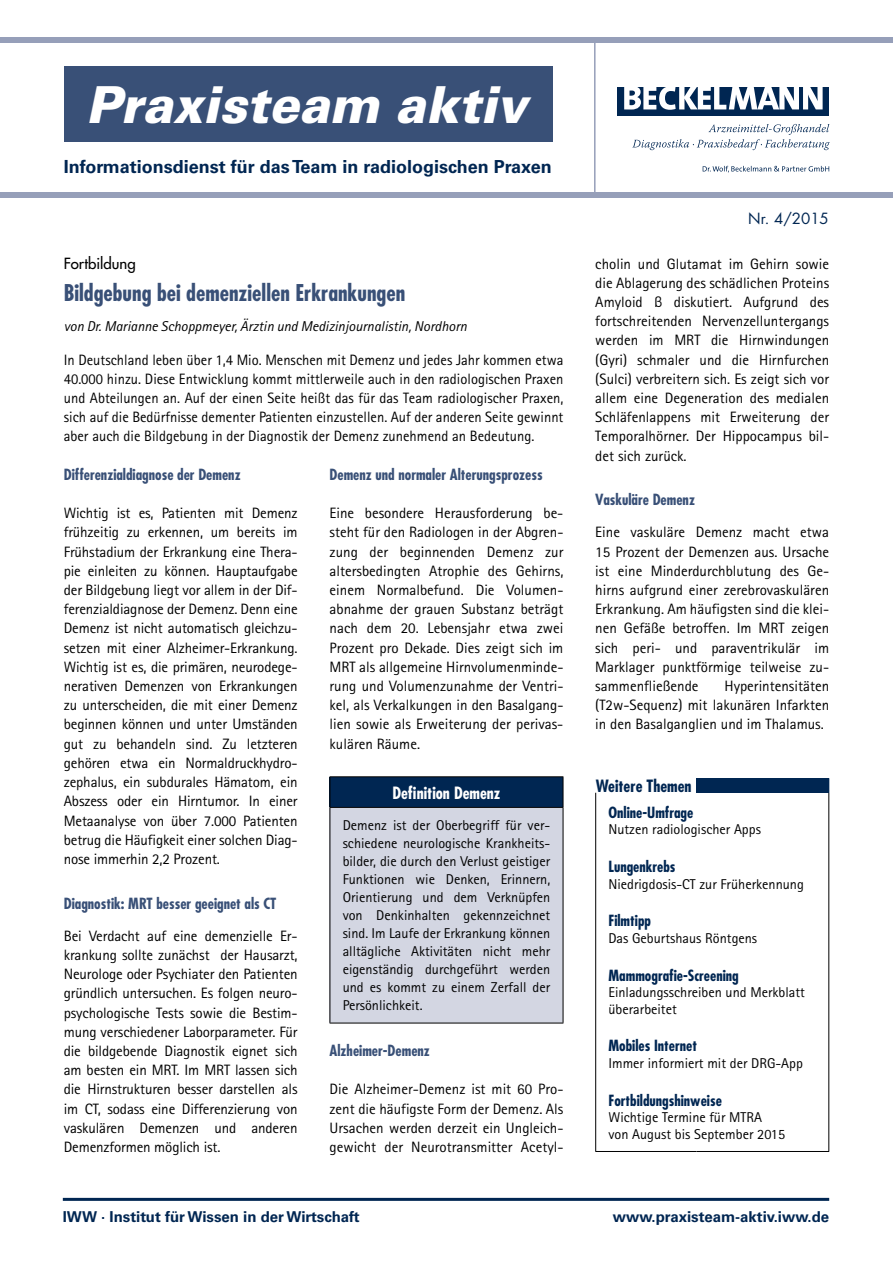
<style>
.page{position:relative;width:893px;height:1263px;background:#fff}
.page>*{position:absolute;margin:0;border:0;box-sizing:border-box;transform-origin:0 0}
.t1{font:italic 900 51px "Univers LT Std";color:#fff}
.t2{font:700 condensed 22.5px "Futura Std";color:#395077}
.t3{font:700 18px "Univers LT Std";color:#002652}
.t4{font:700 condensed 16.5px "Futura Std";color:#fff}
.t5{font:700 condensed 16.5px "Futura Std";color:#002652}
.t6{font:15px/19.2px "Rotis Sans Serif Std";color:#000;text-align:justify}
.t7{font:700 condensed 15px "Futura Std";color:#395077}
.t8{font:700 condensed 15px "Futura Std";color:#002652}
.t9{font:700 15px "Univers LT Std";color:#002652}
.t10{font:500 15px "Futura Std";color:#000}
.t11{font:15px "Futura";color:#002652}
.t12{font:14.25px/18px "Rotis Sans Serif Std";color:#000}
.t13{font:italic 14.25px "Rotis Sans Serif Std";color:#000}
.s1{font-family:"DIN Pro"}
</style>
<div class="page">
<div style="left:330px;top:777px;width:233px;height:30px;background:#002652"></div>
<div style="left:330px;top:807px;width:233px;height:216px;background:#d3d6e2"></div>
<hr style="left:330px;top:776px;width:233px;height:1px;background:#000">
<hr style="left:330px;top:777px;width:1px;height:30px;background:#000">
<hr style="left:563px;top:777px;width:1px;height:30px;background:#000">
<hr style="left:330px;top:807px;width:233px;height:1px;background:#000">
<hr style="left:330px;top:808px;width:1px;height:215px;background:#000">
<hr style="left:563px;top:808px;width:1px;height:215px;background:#000">
<hr style="left:330px;top:1023px;width:233px;height:1px;background:#000">
<div style="left:696px;top:778px;width:133px;height:15px;background:#002652"></div>
<hr style="left:828px;top:793px;width:1px;height:358px;background:#000">
<hr style="left:595px;top:793px;width:1px;height:358px;background:#000">
<hr style="left:595px;top:1151px;width:101px;height:1px;background:#000">
<hr style="left:696px;top:1151px;width:133px;height:1px;background:#000">
<div style="left:65px;top:66px;width:488px;height:76px;background:#395077"></div>
<div style="left:618px;top:87px;width:211px;height:29px;background:#002652"></div>
<svg style="left:624px;top:87px;width:199px;height:23px"></svg>
<svg style="left:703px;top:166px;width:126px;height:7px"></svg>
<svg style="left:632px;top:124px;width:197px;height:26px"></svg>
<div style="left:0;top:192px;width:893px;height:5px;background:#969fb9"></div>
<hr style="left:594px;top:42px;width:1px;height:150px;background:#969fb9">
<div style="left:0;top:38px;width:893px;height:5px;background:#969fb9"></div>
<hr style="left:63px;top:1198px;width:766px;height:3px;background:#002652">
<h1 class="t1" style="left:86px;top:72px;width:443px">Praxisteam aktiv</h1>
<p class="t3" style="left:64px;top:156px;width:490px">Informationsdienst für das Team in radiologischen Praxen</p>
<p class="t10" style="left:64px;top:254px;width:74px">Fortbildung</p>
<h2 class="t2" style="left:64px;top:279px;width:343px">Bildgebung bei demenziellen Erkrankungen</h2>
<p class="t13" style="left:64px;top:317px;width:405px">von Dr. Marianne Schoppmeyer, Ärztin und Medizinjournalistin, Nordhorn</p>
<p class="t6" style="left:64px;top:350px;width:501px">In Deutschland leben über 1,4 Mio. Menschen mit Demenz und jedes Jahr kommen etwa 40.000 hinzu. Diese Entwicklung kommt mittlerweile auch in den radiologischen Praxen und Abteilungen an. Auf der einen Seite heißt das für das Team radiologischer Praxen, sich auf die Bedürfnisse dementer Patienten einzustellen. Auf der anderen Seite gewinnt aber auch die Bildgebung in der Diagnostik der Demenz zunehmend an Bedeutung.</p>
<p class="t7" style="left:64px;top:465px;width:178px">Differenzialdiagnose der Demenz</p>
<p class="t6" style="left:64px;top:503px;width:235px">Wichtig ist es, Patienten mit Demenz frühzeitig zu erkennen, um bereits im Frühstadium der Erkrankung eine Thera&shy;pie einleiten zu können. Hauptaufgabe der Bildgebung liegt vor allem in der Dif&shy;ferenzialdiagnose der Demenz. Denn eine Demenz ist nicht automatisch gleichzu&shy;setzen mit einer Alzheimer-Erkrankung.<br>Wichtig ist es, die primären, neurodege&shy;nerativen Demenzen von Erkrankungen zu unterscheiden, die mit einer Demenz beginnen können und unter Umständen gut zu behandeln sind. Zu letzteren gehören etwa ein Normaldruckhydro&shy;zephalus, ein subdurales Hämatom, ein Abszess oder ein Hirntumor. In einer Metaanalyse von über 7.000 Patienten betrug die Häufigkeit einer solchen Diag&shy;nose immerhin 2,2 Prozent.</p>
<p class="t7" style="left:64px;top:894px;width:214px">Diagnostik: MRT besser geeignet als CT</p>
<p class="t6" style="left:64px;top:926px;width:235px">Bei Verdacht auf eine demenzielle Er&shy;krankung sollte zunächst der Hausarzt, Neurologe oder Psychiater den Patienten gründlich untersuchen. Es folgen neuro&shy;psychologische Tests sowie die Bestim&shy;mung verschiedener Laborparameter. Für die bildgebende Diagnostik eignet sich am besten ein MRT. Im MRT lassen sich die Hirnstrukturen besser darstellen als im CT, sodass eine Differenzierung von vaskulären Demenzen und anderen Demenzformen möglich ist.</p>
<p class="t7" style="left:330px;top:465px;width:215px">Demenz und normaler Alterungsprozess</p>
<p class="t6" style="left:330px;top:503px;width:235px">Eine besondere Herausforderung be&shy;steht für den Radiologen in der Abgren&shy;zung der beginnenden Demenz zur altersbedingten Atrophie des Gehirns, einem Normalbefund. Die Volumen&shy;abnahme der grauen Substanz beträgt nach dem 20. Lebensjahr etwa zwei Prozent pro Dekade. Dies zeigt sich im MRT als allgemeine Hirnvolumenminde&shy;rung und Volumenzunahme der Ventri&shy;kel, als Verkalkungen in den Basalgang&shy;lien sowie als Erweiterung der perivas&shy;kulären Räume.</p>
<p class="t4" style="left:392px;top:782px;width:110px">Definition Demenz</p>
<p class="t12" style="left:343px;top:816px;width:209px;text-align:justify">Demenz ist der Oberbegriff für ver&shy;schiedene neurologische Krankheits&shy;bilder, die durch den Verlust geistiger Funktionen wie Denken, Erinnern, Orientierung und dem Verknüpfen von Denkinhalten gekennzeichnet sind. Im Laufe der Erkrankung können alltägliche Aktivitäten nicht mehr eigenständig durchgeführt werden und es kommt zu einem Zerfall der Persönlichkeit.</p>
<p class="t7" style="left:330px;top:1041px;width:102px">Alzheimer-Demenz</p>
<p class="t6" style="left:330px;top:1079px;width:235px">Die Alzheimer-Demenz ist mit 60 Pro&shy;zent die häufigste Form der Demenz. Als Ursachen werden derzeit ein Ungleich&shy;gewicht der Neurotransmitter Acetyl-</p>
<p class="t9" style="left:63px;top:1207px;width:298px">IWW . Institut für Wissen in der Wirtschaft</p>
<p class="t11" style="left:748px;top:208px;width:82px">Nr. 4/2015</p>
<p class="t6" style="left:595px;top:254px;width:235px">cholin und Glutamat im Gehirn sowie die Ablagerung des schädlichen Proteins Amyloid <span class="s1">β</span> diskutiert. Aufgrund des fortschreitenden Nervenzelluntergangs werden im MRT die Hirnwindungen (Gyri) schmaler und die Hirnfurchen (Sulci) verbreitern sich. Es zeigt sich vor allem eine Degeneration des medialen Schläfenlappens mit Erweiterung der Temporalhörner. Der Hippocampus bil&shy;det sich zurück.</p>
<p class="t7" style="left:595px;top:490px;width:101px">Vaskuläre Demenz</p>
<p class="t6" style="left:595px;top:523px;width:235px">Eine vaskuläre Demenz macht etwa 15 Prozent der Demenzen aus. Ursache ist eine Minderdurchblutung des Ge&shy;hirns aufgrund einer zerebrovaskulären Erkrankung. Am häufigsten sind die klei&shy;nen Gefäße betroffen. Im MRT zeigen sich peri- und paraventrikulär im Marklager punktförmige teilweise zu&shy;sammenfließende</p>
<p class="t6" style="left:595px;top:676px;width:235px;text-indent:129px">Hyperintensitäten (T2w-Sequenz) mit lakunären Infarkten in den Basalganglien und im Thalamus.</p>
<p class="t5" style="left:596px;top:775px;width:97px">Weitere Themen</p>
<p class="t8" style="left:608px;top:803px;width:86px">Online-Umfrage</p>
<p class="t12" style="left:608px;top:820px;width:154px">Nutzen radiologischer Apps</p>
<p class="t8" style="left:608px;top:857px;width:69px">Lungenkrebs</p>
<p class="t12" style="left:608px;top:875px;width:197px">Niedrigdosis-CT zur Früherkennung</p>
<p class="t8" style="left:608px;top:911px;width:44px">Filmtipp</p>
<p class="t12" style="left:608px;top:929px;width:150px">Das Geburtshaus Röntgens</p>
<p class="t8" style="left:608px;top:966px;width:132px">Mammografie-Screening</p>
<p class="t12" style="left:608px;top:984px;width:198px;line-height:16.5px">Einladungsschreiben und Merkblatt überarbeitet</p>
<p class="t8" style="left:608px;top:1036px;width:90px">Mobiles Internet</p>
<p class="t12" style="left:608px;top:1054px;width:196px">Immer informiert mit der DRG-App</p>
<p class="t8" style="left:608px;top:1091px;width:115px">Fortbildungshinweise</p>
<p class="t12" style="left:608px;top:1109px;width:178px;line-height:16.5px">Wichtige Termine für MTRA von August bis September 2015</p>
<p class="t9" style="left:613px;top:1207px;width:218px">www.praxisteam-aktiv.iww.de</p>
</div>
